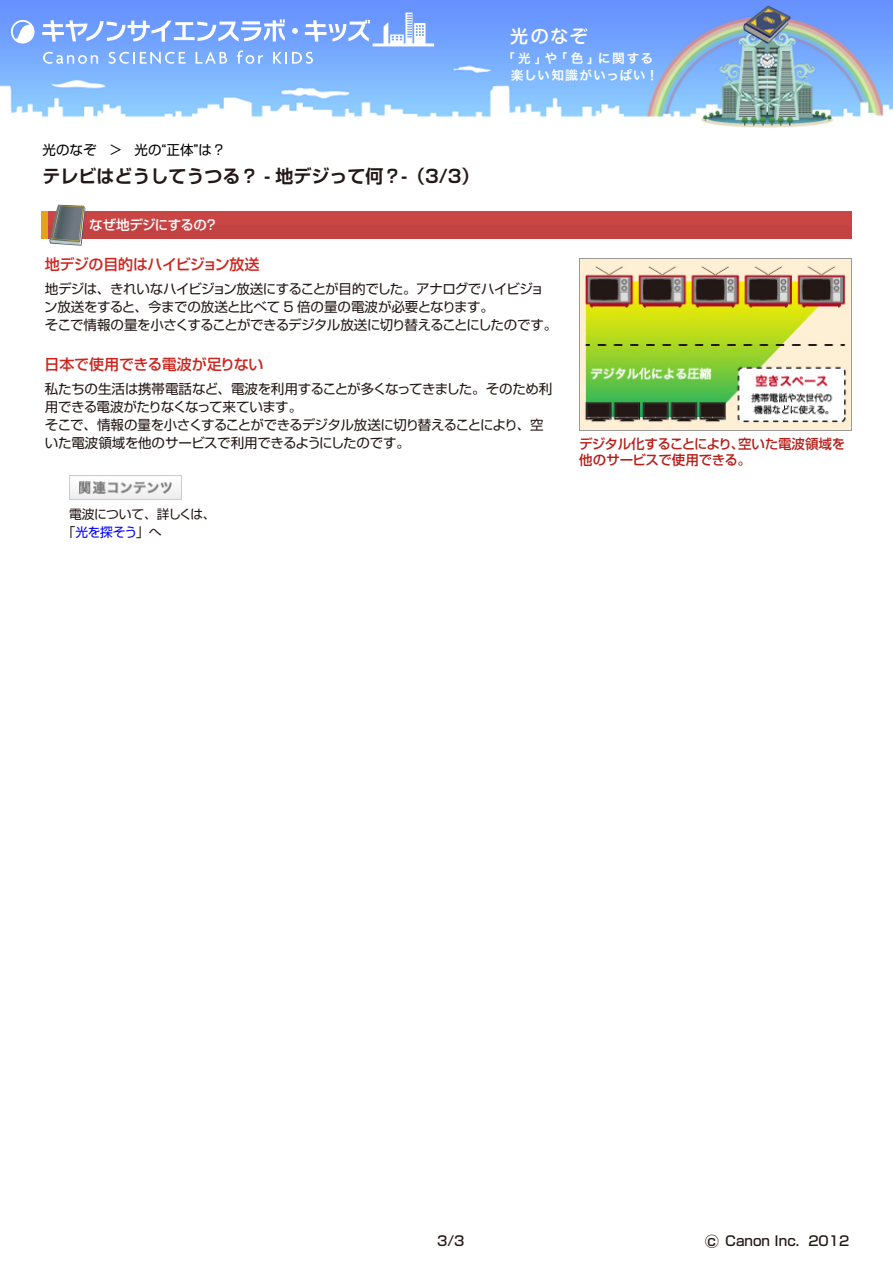
<style>
.page{position:relative;width:893px;height:1263px;background:#fff}
.page>*{position:absolute;margin:0;border:0;box-sizing:border-box;transform-origin:0 0}
.t1{font:700 18px "Shin Go Pr 6 De";color:#231815}
.t2{font:500 18px "Shin M Go Pro";color:#fff}
.t3{font:500 15px "Shin Go Pro";letter-spacing:-.02em;color:#cc251d}
.t4{font:13.5px/18px "Shin Go Pr 6";letter-spacing:-.035em;color:#231815}
.t5{font:500 13.5px/16.5px "Shin Go Pr 6";letter-spacing:-.025em;color:#b52019}
.t6{font:500 13.5px "Shin Go Pro";color:#231815}
.t7{font:13.5px "Shin Go Pr 6";color:#000}
.t8{font:500 13.5px "Shin Go Pr 6";letter-spacing:-.04em;color:#fff}
.t9{font:12.75px/17.4px "Hira Kaku Pro W6";letter-spacing:.07em;color:#fff}
.t10{font:12.75px/18px "Shin Go Pr 6";letter-spacing:-.03em;color:#231815}
.s1{color:#00f}
.s2{font-size:15px}
</style>
<div class="page">
<img style="left:0;top:0;width:893px;height:128px">
<svg style="left:42px;top:19px;width:243px;height:23px"></svg>
<svg style="left:292px;top:28px;width:6px;height:6px"></svg>
<svg style="left:305px;top:20px;width:65px;height:22px"></svg>
<svg style="left:11px;top:20px;width:24px;height:24px"></svg>
<svg style="left:43px;top:52px;width:55px;height:12px"></svg>
<svg style="left:109px;top:52px;width:77px;height:12px"></svg>
<svg style="left:196px;top:52px;width:31px;height:12px"></svg>
<svg style="left:237px;top:51px;width:26px;height:13px"></svg>
<svg style="left:273px;top:52px;width:40px;height:12px"></svg>
<svg style="left:384px;top:13px;width:41px;height:30px"></svg>
<hr style="left:373px;top:43px;width:61px;height:3px;background:#fff">
<img style="left:579px;top:258px;width:272px;height:172px">
<div style="left:41px;top:212px;width:810px;height:27px;background:#c34242"></div>
<div style="left:41px;top:212px;width:810px;height:13px;background:#ca4644"></div>
<div style="left:41px;top:212px;width:6px;height:27px;background:#e7a21d"></div>
<svg style="left:49px;top:205px;width:36px;height:41px"></svg>
<img style="left:69px;top:475px;width:112px;height:24px">
<p class="t7" style="left:43px;top:139px;width:185px">光のなぞ ＞ 光の“正体”は？</p>
<h1 class="t1" style="left:43px;top:161px;width:438px">テレビはどうしてうつる？ - 地デジって何？-（3/3）</h1>
<p class="t8" style="left:89px;top:214px;width:130px">なぜ地デジにするの？</p>
<p class="t3" style="left:45px;top:252px;width:216px">地デジの目的はハイビジョン放送</p>
<h1 class="t2" style="left:510px;top:21px;width:79px">光のなぞ</h1>
<p class="t9" style="left:511px;top:49px;width:149px;text-indent:-9px">「光」や「色」に関する楽しい知識がいっぱい！</p>
<p class="t4" style="left:44px;top:279px;width:514px">地デジは、きれいなハイビジョン放送にすることが目的でした。アナログでハイビジョン放送をすると、今までの放送と比べて 5 倍の量の電波が必要となります。<br>そこで情報の量を小さくすることができるデジタル放送に切り替えることにしたのです。</p>
<p class="t3" style="left:45px;top:352px;width:220px">日本で使用できる電波が足りない</p>
<p class="t4" style="left:45px;top:378px;width:509px">私たちの生活は携帯電話など、電波を利用することが多くなってきました。そのため利用できる電波がたりなくなって来ています。<br>そこで、情報の量を小さくすることができるデジタル放送に切り替えることにより、空いた電波領域を他のサービスで利用できるようにしたのです。</p>
<p class="t10" style="left:63px;top:504px;width:155px;text-indent:6px">電波について、詳しくは、「<span class="s1">光を探そう</span>」へ　</p>
<p class="t5" style="left:579px;top:434px;width:268px">デジタル化することにより、空いた電波領域を他のサービスで使用できる。</p>
<p class="t6" style="left:437px;top:1230px;width:29px">3/3</p>
<p class="t6" style="left:704px;top:1230px;width:146px"><span class="s2">○</span>c Canon Inc. 2012</p>
</div>
